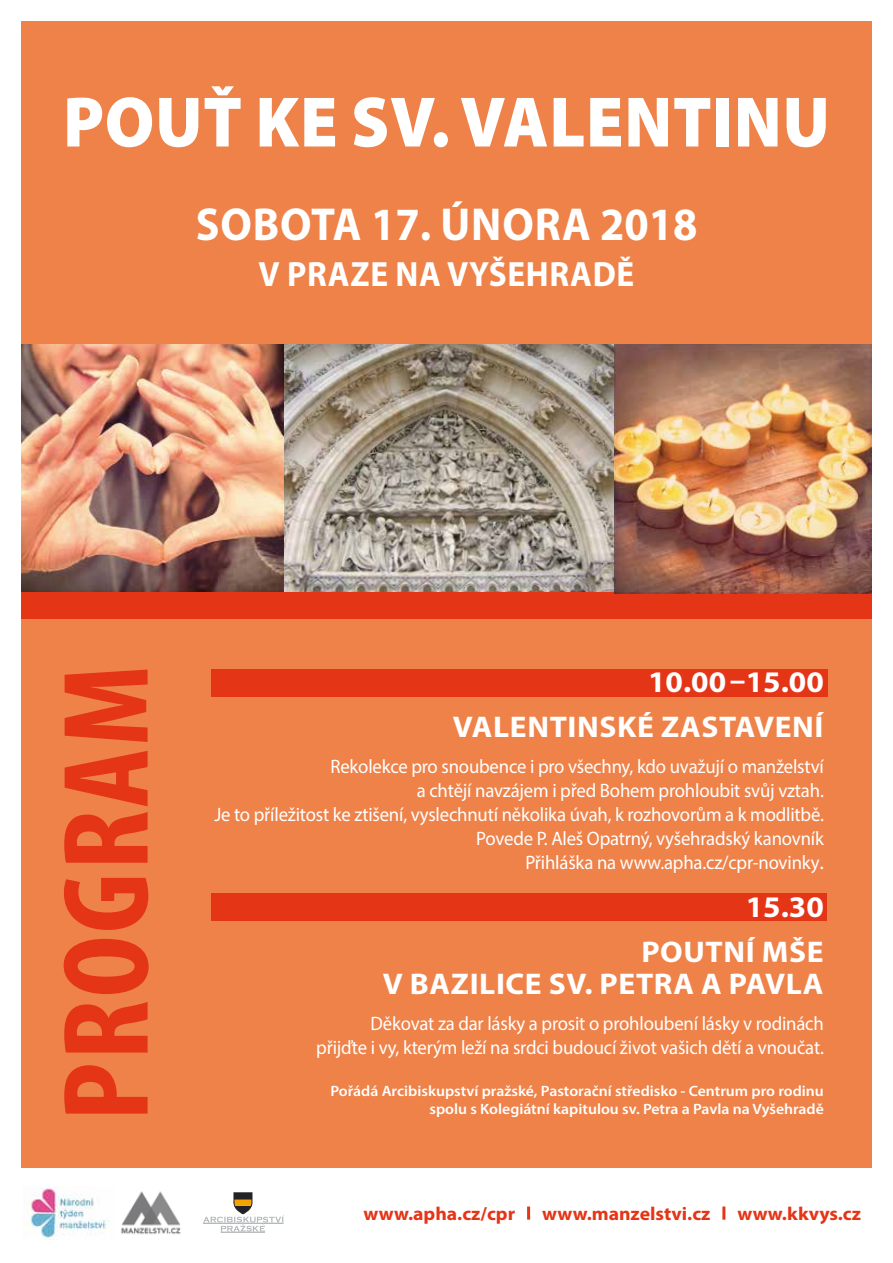
<style>
.page{position:relative;width:893px;height:1263px;background:#fff}
.page>*{position:absolute;margin:0;border:0;box-sizing:border-box;transform-origin:0 0}
.t1{font:700 condensed 123.15px "Myriad Pro";letter-spacing:.02em;color:#e53517;scale:1.04 1}
.t2{font:900 72px "Myriad Pro";letter-spacing:.01em;color:#fff;scale:.95 1}
.t3{font:700 46.5px "Myriad Pro";letter-spacing:.02em;color:#fff;scale:.94 1}
.t4{font:700 35.25px "Myriad Pro";letter-spacing:.02em;color:#fff;scale:.95 1}
.t5{font:700 30px/45px "Myriad Pro";letter-spacing:.02em;color:#fff;text-align:right;scale:1.05 1}
.t6{font:19.5px/24px "Myriad Pro";letter-spacing:-.01em;color:#fff;text-align:right;scale:.96 1}
.t7{font:700 18.75px "Myriad Pro";color:#e53517;scale:1.05 1}
.t8{font:600 15px/18px "Myriad Pro";color:#fff;text-align:right;scale:1.05 1}
.s1{font-size:21px}
</style>
<div class="page">
<div style="left:21px;top:21px;width:851px;height:1157px;background:#ee8249"></div>
<div style="left:211px;top:669px;width:616px;height:27px;background:#e53517"></div>
<div style="left:211px;top:893px;width:615px;height:28px;background:#e53517"></div>
<img style="left:283px;top:345px;width:332px;height:247px">
<img style="left:21px;top:345px;width:262px;height:247px">
<div style="left:21px;top:592px;width:851px;height:27px;background:#e53517"></div>
<img style="left:615px;top:345px;width:257px;height:248px">
<div style="left:0;top:1168px;width:893px;height:95px;background:#fff"></div>
<img style="left:23px;top:1186px;width:86px;height:53px">
<svg style="left:527px;top:1206px;width:3px;height:13px"></svg>
<svg style="left:722px;top:1206px;width:3px;height:13px"></svg>
<img style="left:121px;top:1191px;width:60px;height:44px">
<svg style="left:203px;top:1193px;width:81px;height:39px"></svg>
<hr style="left:221px;top:1232px;width:44px;height:1px;background:#9ca0a2">
<h2 class="t2" style="left:63px;top:74px;width:809px">POUŤ KE SV. VALENTINU</h2>
<h3 class="t3" style="left:196px;top:194px;width:535px">SOBOTA 17. ÚNORA 2018</h3>
<h3 class="t4" style="left:259px;top:251px;width:397px">V PRAZE NA VYŠEHRADĚ</h3>
<h1 class="t1" style="left:30px;top:1121px;width:440px;rotate:-90deg">PROGRAM</h1>
<h3 class="t5" style="left:453px;top:659px;width:355px">10.00 –15.00<br>VALENTINSKÉ ZASTAVENÍ</h3>
<p class="t6" style="left:214px;top:754px;width:636px">Rekolekce pro snoubence i pro všechny, kdo uvažují o manželství<br>a chtějí navzájem i před Bohem prohloubit svůj vztah.<br>Je to příležitost ke ztišení, vyslechnutí několika úvah, k rozhovorům a k modlitbě.<br>Povede P. Aleš Opatrný, vyšehradský kanovník<br>Přihláška na www.apha.cz/cpr-novinky<span class="s1">.</span></p>
<h3 class="t5" style="left:641px;top:884px;width:175px">15.30<br>POUTNÍ MŠE</h3>
<h3 class="t5" style="left:383px;top:960px;width:421px">V BAZILICE SV. PETRA A PAVLA</h3>
<p class="t6" style="left:316px;top:1011px;width:530px">Děkovat za dar lásky a prosit o prohloubení lásky v rodinách přijďte i vy, kterým leží na srdci budoucí život vašich dětí a vnoučat.</p>
<p class="t8" style="left:331px;top:1081px;width:471px">Pořádá Arcibiskupství pražské, Pastorační středisko - Centrum pro rodinu spolu s Kolegiátní kapitulou sv. Petra a Pavla na Vyšehradě</p>
<p class="t7" style="left:363px;top:1201px;width:146px">www.apha.cz/cpr</p>
<p class="t7" style="left:542px;top:1201px;width:162px">www.manzelstvi.cz</p>
<p class="t7" style="left:737px;top:1201px;width:119px">www.kkvys.cz</p>
</div>
